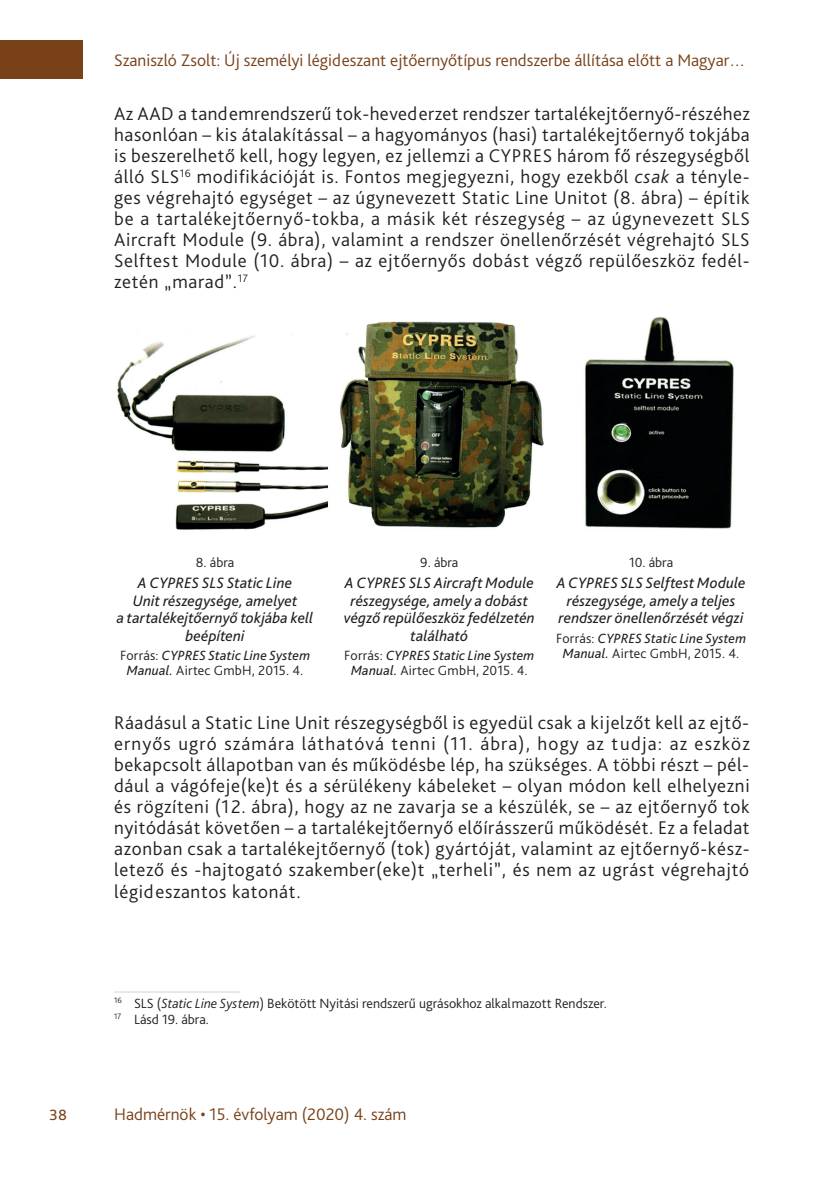
<style>
.page{position:relative;width:834px;height:1181px;background:#fff}
.page>*{position:absolute;margin:0;border:0;box-sizing:border-box;transform-origin:0 0}
.t1{font:300 19.25px/21px "Bliss Pro";letter-spacing:.035em;color:#231f20;text-align:justify}
.t2{font:300 19.25px "Bliss Pro";color:#784118}
.t3{font:300 17.5px "Bliss Pro";color:#784118}
.t4{font:italic 15.75px/17.5px "Bliss Pro";letter-spacing:.01em;color:#231f20;text-align:center}
.t5{font:italic 14px/14.7px "Bliss Pro";letter-spacing:.01em;color:#231f20;text-align:center}
.t6{font:300 14px/15.8px "Bliss Pro";color:#231f20}
.s1{font-style:italic}
.s2{font-weight:300;font-style:normal}
</style>
<div class="page">
<div style="left:0;top:41px;width:83px;height:38px;background:#784118"></div>
<img style="left:117px;top:317px;width:617px;height:213px">
<hr style="left:114px;top:991px;width:126px;height:1px;background:#d1d2d4">
<p class="t3" style="left:114px;top:49px;width:632px">Szaniszló Zsolt: Új személyi légideszant ejtőernyőtípus rendszerbe állítása előtt a Magyar…</p>
<p class="t1" style="left:114px;top:103px;width:637px">Az AAD a tandemrendszerű tok-hevederzet rendszer tartalékejtőernyő-részéhez hasonlóan – kis átalakítással – a hagyományos (hasi) tartalékejtőernyő tokjába is beszerelhető kell, hogy legyen, ez jellemzi a CYPRES három fő részegységből álló SLS<sup>16</sup> modifikációját is. Fontos megjegyezni, hogy ezekből <span class="s1">csak</span> a tényle&shy;ges végrehajtó egységet – az úgynevezett Static Line Unitot (8. ábra) – építik be a tartalékejtőernyő-tokba, a másik két részegység – az úgynevezett SLS Aircraft Module (9. ábra), valamint a rendszer önellenőrzését végrehajtó SLS Selftest Module (10. ábra) – az ejtőernyős dobást végző repülőeszköz fedél&shy;zetén „marad”.<sup>17</sup></p>
<p class="t6" style="left:196px;top:554px;width:40px">8. ábra</p>
<p class="t4" style="left:117px;top:574px;width:198px">A CYPRES SLS Static Line<br>Unit részegysége, amelyet<br>a tartalékejtőernyő tokjába kell beépíteni</p>
<p class="t5" style="left:120px;top:648px;width:191px"><span class="s2">Forrás:</span> CYPRES Static Line System<br>Manual. <span class="s2">Airtec GmbH, 2015. 4.</span></p>
<p class="t6" style="left:420px;top:554px;width:40px">9. ábra</p>
<p class="t4" style="left:344px;top:574px;width:192px">A CYPRES SLS Aircraft Module részegysége, amely a dobást végző repülőeszköz fedélzetén található</p>
<p class="t5" style="left:344px;top:648px;width:191px"><span class="s2">Forrás:</span> CYPRES Static Line System<br>Manual. <span class="s2">Airtec GmbH, 2015. 4.</span></p>
<p class="t6" style="left:629px;top:554px;width:46px">10. ábra</p>
<p class="t4" style="left:556px;top:574px;width:190px">A CYPRES SLS Selftest Module részegysége, amely a teljes rendszer önellenőrzését végzi</p>
<p class="t5" style="left:556px;top:630px;width:191px"><span class="s2">Forrás:</span> CYPRES Static Line System<br>Manual. <span class="s2">Airtec GmbH, 2015. 4.</span></p>
<p class="t1" style="left:114px;top:712px;width:637px">Ráadásul a Static Line Unit részegységből is egyedül csak a kijelzőt kell az ejtő&shy;ernyős ugró számára láthatóvá tenni (11. ábra), hogy az tudja: az eszköz bekapcsolt állapotban van és működésbe lép, ha szükséges. A többi részt – pél&shy;dául a vágófeje(ke)t és a sérülékeny kábeleket – olyan módon kell elhelyezni és rögzíteni (12. ábra), hogy az ne zavarja se a készülék, se – az ejtőernyő tok nyitódását követően – a tartalékejtőernyő előírásszerű működését. Ez a feladat azonban csak a tartalékejtőernyő (tok) gyártóját, valamint az ejtőernyő-kész&shy;letező és -hajtogató szakember(eke)t „terheli”, és nem az ugrást végrehajtó légideszantos katonát.</p>
<p class="t6" style="left:114px;top:995px;width:494px"><sup>16</sup> SLS (<span class="s1">Static Line System</span>) Bekötött Nyitási rendszerű ugrásokhoz alkalmazott Rendszer.<br><sup>17</sup> Lásd 19. ábra.</p>
<p class="t2" style="left:50px;top:1102px;width:19px">38</p>
<p class="t3" style="left:114px;top:1103px;width:294px">Hadmérnök • 15. évfolyam (2020) 4. szám</p>
</div>
